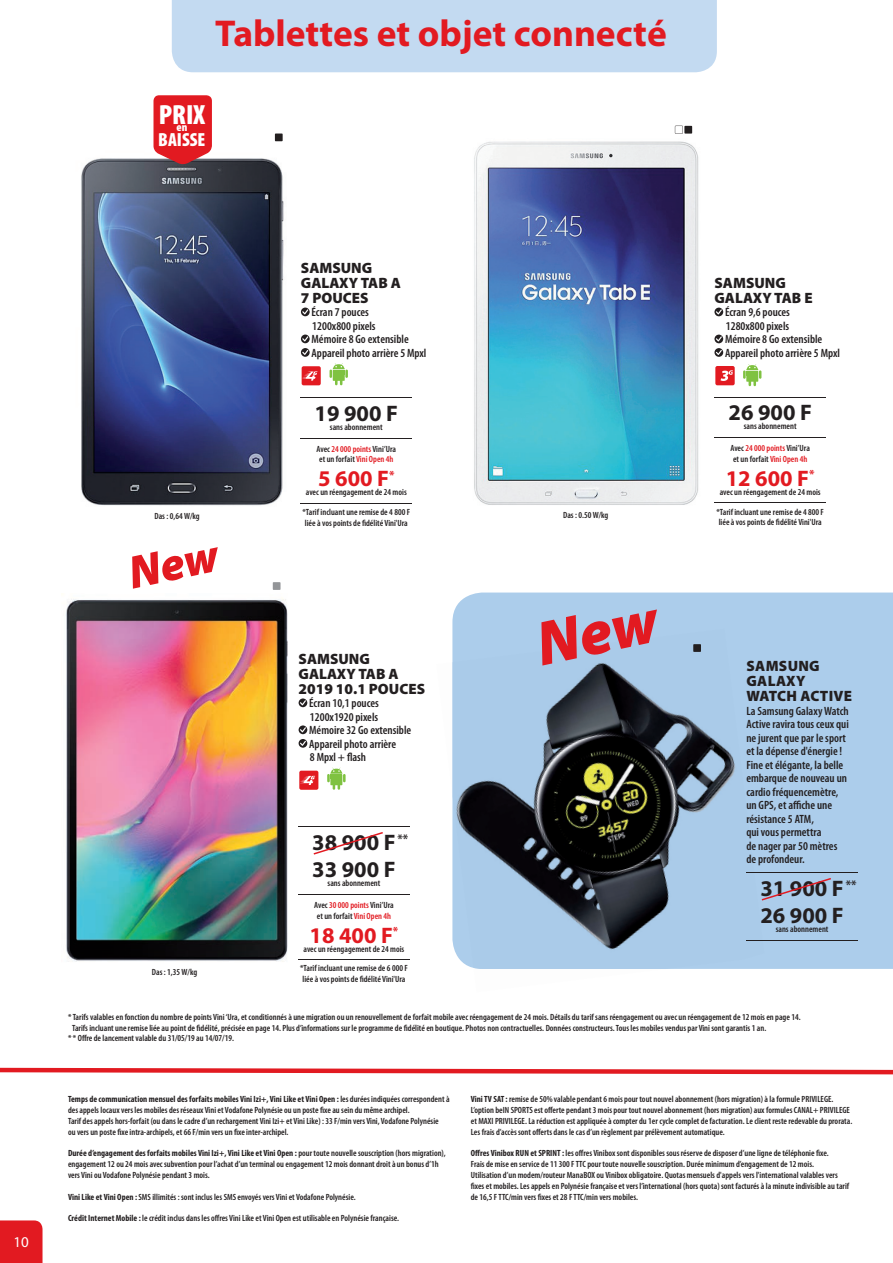
<style>
.page{position:relative;width:893px;height:1263px;background:#fff}
.page>*{position:absolute;margin:0;border:0;box-sizing:border-box;transform-origin:0 0}
.t1{font:700 37.5px "Myriad Pro";color:#e21a21}
.t2{font:900 condensed 27.9px "Myriad Pro";color:#fff}
.t3{font:700 22.5px/27px "Myriad Pro";color:#231f20}
.t4{font:700 22.5px "Myriad Pro";color:#e21a21}
.t5{font:900 condensed 19.05px "Myriad Pro";color:#fff}
.t6{font:900 15px/15px "Myriad Pro";color:#231f20}
.t7{font:900 15px/15px "Myriad Pro";letter-spacing:.02em;color:#231f20}
.t8{font:15px "Myriad Pro";color:#fff}
.t9{font:600 condensed 14.25px "Myriad Pro";color:#231f20}
.t10{font:600 condensed 12px/13.5px "Myriad Pro";color:#231f20}
.t11{font:900 condensed 11.7px "Myriad Pro";color:#fff}
.t12{font:600 condensed 9px/10.8px "Myriad Pro";color:#231f20}
.s1{color:#e21a21}
.s2{font-weight:700}
</style>
<div class="page">
<div style="left:452px;top:592px;width:441px;height:377px;background:#accdeb"></div>
<div style="left:0;top:1220px;width:43px;height:43px;background:#e21a21"></div>
<img style="left:474px;top:141px;width:225px;height:364px">
<svg style="left:714px;top:308px;width:9px;height:8px"></svg>
<svg style="left:716px;top:309px;width:6px;height:5px"></svg>
<svg style="left:714px;top:335px;width:9px;height:8px"></svg>
<svg style="left:716px;top:336px;width:6px;height:5px"></svg>
<svg style="left:714px;top:348px;width:9px;height:9px"></svg>
<svg style="left:716px;top:350px;width:6px;height:5px"></svg>
<div style="left:715px;top:366px;width:20px;height:19px;background:#e21a21;border-radius:2px"></div>
<svg style="left:720px;top:370px;width:13px;height:11px"></svg>
<div style="left:684px;top:126px;width:8px;height:8px;background:#231f20"></div>
<svg style="left:675px;top:126px;width:8px;height:8px"></svg>
<svg style="left:743px;top:364px;width:18px;height:22px"></svg>
<hr style="left:714px;top:437px;width:112px;height:1px;background:#231f20">
<hr style="left:714px;top:502px;width:112px;height:1px;background:#231f20">
<hr style="left:714px;top:397px;width:112px;height:1px;background:#231f20">
<img style="left:81px;top:139px;width:203px;height:367px">
<div style="left:302px;top:366px;width:19px;height:19px;background:#e21a21;border-radius:2px"></div>
<svg style="left:302px;top:371px;width:15px;height:10px"></svg>
<svg style="left:301px;top:308px;width:9px;height:8px"></svg>
<svg style="left:302px;top:309px;width:6px;height:5px"></svg>
<svg style="left:301px;top:335px;width:9px;height:8px"></svg>
<svg style="left:302px;top:336px;width:6px;height:5px"></svg>
<svg style="left:301px;top:348px;width:9px;height:9px"></svg>
<svg style="left:302px;top:350px;width:6px;height:5px"></svg>
<div style="left:275px;top:134px;width:8px;height:7px;background:#231f20"></div>
<svg style="left:330px;top:363px;width:18px;height:22px"></svg>
<hr style="left:300px;top:438px;width:112px;height:1px;background:#231f20">
<hr style="left:300px;top:503px;width:112px;height:1px;background:#231f20">
<hr style="left:300px;top:398px;width:112px;height:1px;background:#231f20">
<div style="left:299px;top:771px;width:19px;height:19px;background:#e21a21;border-radius:2px"></div>
<svg style="left:300px;top:776px;width:15px;height:9px"></svg>
<svg style="left:299px;top:698px;width:8px;height:9px"></svg>
<svg style="left:300px;top:700px;width:6px;height:5px"></svg>
<svg style="left:299px;top:725px;width:8px;height:9px"></svg>
<svg style="left:300px;top:727px;width:6px;height:5px"></svg>
<svg style="left:299px;top:739px;width:8px;height:9px"></svg>
<svg style="left:300px;top:741px;width:6px;height:5px"></svg>
<div style="left:273px;top:582px;width:8px;height:8px;background:#939598"></div>
<svg style="left:327px;top:768px;width:19px;height:22px"></svg>
<hr style="left:298px;top:894px;width:111px;height:1px;background:#231f20">
<hr style="left:298px;top:959px;width:111px;height:1px;background:#231f20">
<hr style="left:298px;top:826px;width:111px;height:1px;background:#231f20">
<img style="left:66px;top:599px;width:222px;height:363px">
<svg style="left:0;top:1068px;width:893px;height:6px;background:#e9545a"></svg>
<div style="left:172px;top:0;width:545px;height:72px;background:#c3daf1"></div>
<svg style="left:153px;top:95px;width:59px;height:70px;background:#d8282e"></svg>
<svg style="left:314px;top:832px;width:69px;height:23px"></svg>
<img style="left:452px;top:629px;width:312px;height:340px">
<hr style="left:746px;top:940px;width:112px;height:1px;background:#231f20">
<hr style="left:746px;top:872px;width:112px;height:1px;background:#231f20">
<svg style="left:762px;top:878px;width:69px;height:22px;background:#afc0dc"></svg>
<div style="left:693px;top:644px;width:8px;height:8px;background:#231f20"></div>
<div style="left:534px;top:609px;width:129px;height:56px;background:#accdeb"></div>
<h1 class="t1" style="left:215px;top:20px;width:453px">Tablettes et objet connecté</h1>
<h2 class="t2" style="left:159px;top:98px;width:48px">PRIX</h2>
<p class="t11" style="left:176px;top:120px;width:12px">en</p>
<h3 class="t5" style="left:158px;top:128px;width:49px">BAISSE</h3>
<p class="t12" style="left:154px;top:511px;width:47px">Das : 0,64 W/kg</p>
<h3 class="t6" style="left:301px;top:260px;width:102px">SAMSUNG<br>GALAXY TAB A<br>7 POUCES</h3>
<h3 class="t10" style="left:312px;top:307px;width:116px">Écran 7 pouces<br>1200x800 pixels<br>Mémoire 8 Go extensible<br>Appareil photo arrière 5 Mpxl</h3>
<h3 class="t3" style="left:315px;top:402px;width:85px">19 900 F</h3>
<p class="t12" style="left:330px;top:422px;width:54px">sans abonnement</p>
<p class="t12" style="left:317px;top:444px;width:81px">Avec <span class="s1">24 000 points</span> Vini’Ura et un forfait <span class="s1">Vini Open 4h</span></p>
<h3 class="t4" style="left:318px;top:471px;width:78px">5 600 F<sup>*</sup></h3>
<p class="t12" style="left:306px;top:488px;width:102px">avec un réengagement de 24 mois</p>
<p class="t12" style="left:303px;top:508px;width:109px">*Tarif incluant une remise de 4 800 F liée à vos points de fidélité Vini'Ura</p>
<p class="t12" style="left:563px;top:511px;width:47px">Das : 0.50 W/kg</p>
<h3 class="t6" style="left:714px;top:275px;width:100px">SAMSUNG<br>GALAXY TAB E</h3>
<h3 class="t10" style="left:725px;top:307px;width:116px">Écran 9,6 pouces<br>1280x800 pixels<br>Mémoire 8 Go extensible<br>Appareil photo arrière 5 Mpxl</h3>
<h3 class="t3" style="left:728px;top:402px;width:85px">26 900 F</h3>
<p class="t12" style="left:744px;top:422px;width:54px">sans abonnement</p>
<p class="t12" style="left:730px;top:443px;width:81px">Avec <span class="s1">24 000 points</span> Vini’Ura et un forfait <span class="s1">Vini Open 4h</span></p>
<h3 class="t4" style="left:726px;top:471px;width:90px">12 600 F<sup>*</sup></h3>
<p class="t12" style="left:720px;top:487px;width:102px">avec un réengagement de 24 mois</p>
<p class="t12" style="left:716px;top:507px;width:109px">*Tarif incluant une remise de 4 800 F liée à vos points de fidélité Vini'Ura</p>
<h3 class="t8" style="left:14px;top:1233px;width:17px">10</h3>
<p class="t12" style="left:152px;top:967px;width:47px">Das : 1,35 W/kg</p>
<h3 class="t6" style="left:299px;top:651px;width:128px">SAMSUNG<br>GALAXY TAB A<br>2019 10.1 POUCES</h3>
<h3 class="t10" style="left:309px;top:698px;width:104px">Écran 10,1 pouces<br>1200x1920 pixels<br>Mémoire 32 Go extensible<br>Appareil photo arrière<br>8 Mpxl + flash</h3>
<h3 class="t9" style="left:398px;top:834px;width:12px">**</h3>
<h3 class="t3" style="left:312px;top:831px;width:85px">38 900 F<br>33 900 F</h3>
<p class="t12" style="left:328px;top:879px;width:54px">sans abonnement</p>
<p class="t12" style="left:314px;top:900px;width:81px">Avec <span class="s1">30 000 points</span> Vini’Ura et un forfait <span class="s1">Vini Open 4h</span></p>
<h3 class="t4" style="left:310px;top:927px;width:90px">18 400 F<sup>*</sup></h3>
<p class="t12" style="left:300px;top:939px;width:109px;line-height:19.8px;text-align:center">avec un réengagement de 24 mois *Tarif incluant une remise de 6 000 F</p>
<p class="t12" style="left:303px;top:975px;width:104px">liée à vos points de fidélité Vini'Ura</p>
<h3 class="t7" style="left:746px;top:658px;width:107px">SAMSUNG<br>GALAXY<br>WATCH ACTIVE</h3>
<p class="t10" style="left:746px;top:705px;width:104px">La Samsung Galaxy Watch<br>Active ravira tous ceux qui ne jurent que par le sport et la dépense d'énergie !<br>Fine et élégante, la belle embarque de nouveau un cardio fréquencemètre, un GPS, et affiche une résistance 5 ATM,<br>qui vous permettra<br>de nager par 50 mètres de profondeur.</p>
<h3 class="t3" style="left:760px;top:877px;width:85px">31 900 F<br>26 900 F</h3>
<p class="t12" style="left:776px;top:924px;width:54px">sans abonnement</p>
<h3 class="t9" style="left:846px;top:880px;width:12px">**</h3>
<p class="t12" style="left:68px;top:1012px;width:734px">* Tarifs valables en fonction du nombre de points Vini ‘Ura, et conditionnés à une migration ou un renouvellement de forfait mobile avec réengagement de 24 mois. Détails du tarif sans réengagement ou avec un réengagement de 12 mois en page 14.</p>
<p class="t12" style="left:72px;top:1023px;width:696px">Tarifs incluant une remise liée au point de fidélité, précisée en page 14. Plus d’informations sur le programme de fidélité en boutique. Photos non contractuelles. Données constructeurs. Tous les mobiles vendus par Vini sont garantis 1 an.</p>
<p class="t12" style="left:68px;top:1034px;width:167px">* * Offre de lancement valable du 31/05/19 au 14/07/19.</p>
<p class="t12" style="left:68px;top:1095px;width:383px"><span class="s2">Temps de communication mensuel des forfaits mobiles Vini Izi+, Vini Like et Vini Open :</span> les durées indiquées correspondent à des appels locaux vers les mobiles des réseaux Vini et Vodafone Polynésie ou un poste fixe au sein du même archipel.<br>Tarif des appels hors-forfait (ou dans le cadre d’un rechargement Vini Izi+ et Vini Like) : 33 F/min vers Vini, Vodafone Polynésie<br>ou vers un poste fixe intra-archipels, et 66 F/min vers un fixe inter-archipel.</p>
<p class="t12" style="left:68px;top:1149px;width:379px"><span class="s2">Durée d’engagement des forfaits mobiles Vini Izi+, Vini Like et Vini Open :</span> pour toute nouvelle souscription (hors migration), engagement 12 ou 24 mois avec subvention pour l’achat d’un terminal ou engagement 12 mois donnant droit à un bonus d’1h vers Vini ou Vodafone Polynésie pendant 3 mois.</p>
<p class="t12" style="left:68px;top:1192px;width:289px"><span class="s2">Vini Like et Vini Open :</span> SMS illimités : sont inclus les SMS envoyés vers Vini et Vodafone Polynésie.</p>
<p class="t12" style="left:68px;top:1213px;width:333px"><span class="s2">Crédit Internet Mobile :</span> le crédit inclus dans les offres Vini Like et Vini Open est utilisable en Polynésie française.</p>
<p class="t12" style="left:471px;top:1095px;width:383px"><span class="s2">Vini TV SAT :</span> remise de 50% valable pendant 6 mois pour tout nouvel abonnement (hors migration) à la formule PRIVILEGE.<br>L’option beIN SPORTS est offerte pendant 3 mois pour tout nouvel abonnement (hors migration) aux formules CANAL+ PRIVILEGE et MAXI PRIVILEGE. La réduction est appliquée à compter du 1er cycle complet de facturation. Le client reste redevable du prorata.<br>Les frais d’accès sont offerts dans le cas d’un règlement par prélèvement automatique.</p>
<p class="t12" style="left:471px;top:1149px;width:380px"><span class="s2">Offres Vinibox RUN et SPRINT :</span> les offres Vinibox sont disponibles sous réserve de disposer d’une ligne de téléphonie fixe.<br>Frais de mise en service de 11 300 F TTC pour toute nouvelle souscription. Durée minimum d’engagement de 12 mois.<br>Utilisation d’un modem/routeur ManaBOX ou Vinibox obligatoire. Quotas mensuels d'appels vers l'international valables vers fixes et mobiles. Les appels en Polynésie française et vers l’international (hors quota) sont facturés à la minute indivisible au tarif de 16,5 F TTC/min vers fixes et 28 F TTC/min vers mobiles.</p>
</div>
